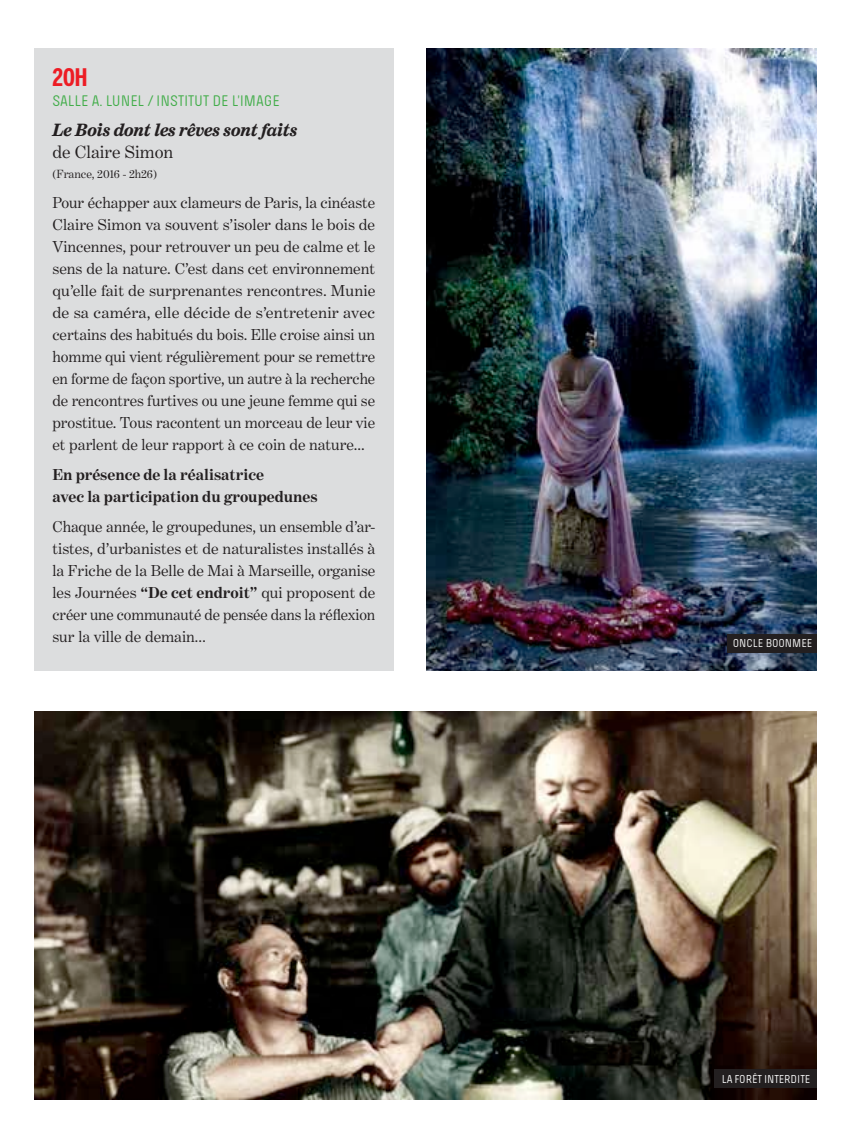
<style>
.page{position:relative;width:851px;height:1134px;background:#fff}
.page>*{position:absolute;margin:0;border:0;box-sizing:border-box;transform-origin:0 0}
.t1{font:700 24px "Benton Sans Comp";color:#ed1c24}
.t2{font:italic 700 18px "Benton Modern Four";color:#231f20}
.t3{font:18px "Benton Modern One";color:#231f20}
.t4{font:16px/22px "Benton Modern One";color:#231f20;text-align:justify}
.t5{font:700 16px/22px "Benton Modern One";color:#231f20}
.t6{font:16px "Pilcrow Soft";color:#41ad49}
.t7{font:12px "Pilcrow Soft";color:#fff}
.t8{font:12px "Benton Modern One";color:#231f20}
.s1{font-weight:700}
</style>
<div class="page">
<div style="left:34px;top:48px;width:359px;height:623px;background:#dcddde"></div>
<img style="left:34px;top:711px;width:782px;height:389px">
<img style="left:426px;top:48px;width:390px;height:623px">
<div style="left:714px;top:1069px;width:102px;height:19px;background:#231f20"></div>
<div style="left:727px;top:633px;width:89px;height:19px;background:#231f20"></div>
<h1 class="t1" style="left:52px;top:63px;width:37px">20H</h1>
<p class="t6" style="left:52px;top:92px;width:229px">SALLE A. LUNEL / INSTITUT DE L’IMAGE</p>
<p class="t2" style="left:52px;top:119px;width:246px">Le Bois dont les rêves sont faits</p>
<p class="t3" style="left:52px;top:141px;width:122px">de Claire Simon</p>
<p class="t8" style="left:52px;top:166px;width:106px">(France, 2016 - 2h26)</p>
<p class="t4" style="left:52px;top:191px;width:324px">Pour échapper aux clameurs de Paris, la cinéaste Claire Simon va souvent s’isoler dans le bois de Vincennes, pour retrouver un peu de calme et le sens de la nature. C’est dans cet environnement qu’elle fait de surprenantes rencontres. Munie de sa caméra, elle décide de s’entretenir avec certains des habitués du bois. Elle croise ainsi un homme qui vient régulièrement pour se remettre en forme de façon sportive, un autre à la recherche de rencontres furtives ou une jeune femme qui se prostitue. Tous racontent un morceau de leur vie et parlent de leur rapport à ce coin de nature...</p>
<p class="t5" style="left:52px;top:463px;width:267px">En présence de la réalisatrice<br>avec la participation du groupedunes</p>
<p class="t4" style="left:52px;top:515px;width:324px">Chaque année, le groupedunes, un ensemble d’ar&shy;tistes, d’urbanistes et de naturalistes installés à la Friche de la Belle de Mai à Marseille, organise les Journées <span class="s1">“De cet endroit”</span> qui proposent de créer une communauté de pensée dans la réflexion sur la ville de demain…</p>
<p class="t7" style="left:732px;top:637px;width:81px">ONCLE BOONMEE</p>
<p class="t7" style="left:721px;top:1073px;width:90px">LA FORÊT INTERDITE</p>
</div>
